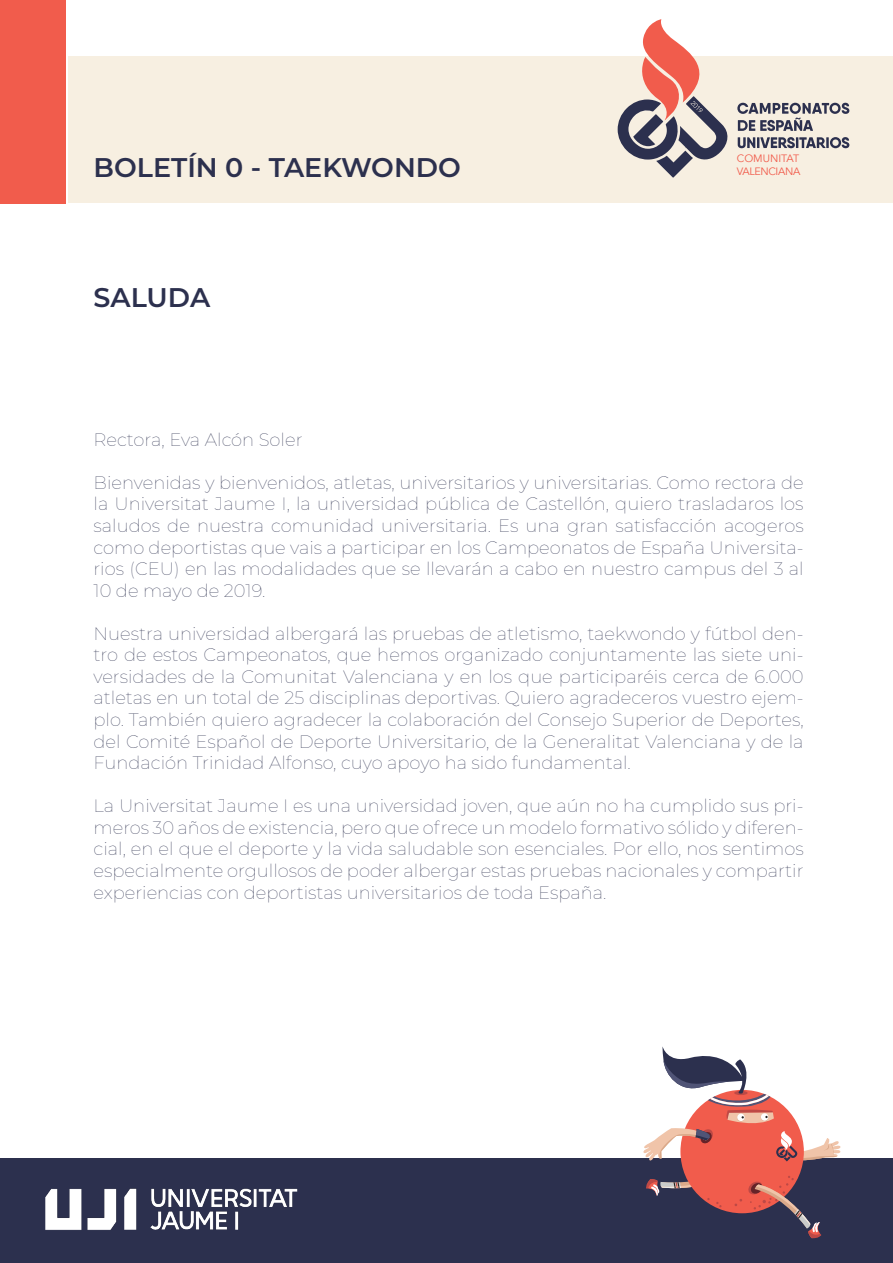
<style>
.page{position:relative;width:893px;height:1263px;background:#fff}
.page>*{position:absolute;margin:0;border:0;box-sizing:border-box;transform-origin:0 0}
.Títulos{font:600 27px "Montserrat";color:#2c304e}
.t1{font:100 18px/21.6px "Montserrat";color:#2c304e;text-align:justify}
.t2{font:10.65px "Avenir";letter-spacing:-.03em;color:#f15c4c}
.t3{font:10.65px "Avenir";color:#f15c4c}
</style>
<div class="page">
<div style="left:0;top:0;width:66px;height:203px;background:#f15c4c"></div>
<div style="left:68px;top:56px;width:825px;height:147px;background:#f7efe1"></div>
<div style="left:0;top:1158px;width:893px;height:105px;background:#2c304e"></div>
<img style="left:45px;top:1188px;width:253px;height:42px">
<svg style="left:738px;top:137px;width:111px;height:11px"></svg>
<svg style="left:737px;top:103px;width:112px;height:28px"></svg>
<svg style="left:618px;top:19px;width:110px;height:159px"></svg>
<svg style="left:643px;top:1046px;width:198px;height:193px"></svg>
<h1 class="Títulos" style="left:94px;top:148px;width:369px">BOLETÍN 0 - TAEKWONDO</h1>
<p class="Títulos" style="left:94px;top:278px;width:118px">SALUDA</p>
<p class="t3" style="left:737px;top:152px;width:64px">COMUNITAT</p>
<p class="t2" style="left:737px;top:165px;width:65px">VALENCIANA</p>
<p class="t1" style="left:94px;top:428px;width:211px">Rectora, Eva Alcón Soler</p>
<p class="t1" style="left:94px;top:471px;width:712px">Bienvenidas y bienvenidos, atletas, universitarios y universitarias. Como rectora de la Universitat Jaume I, la universidad pública de Castellón, quiero trasladaros los saludos de nuestra comunidad universitaria. Es una gran satisfacción acogeros como deportistas que vais a participar en los Campeonatos de España Universita&shy;rios (CEU) en las modalidades que se llevarán a cabo en nuestro campus del 3 al 10 de mayo de 2019.</p>
<p class="t1" style="left:94px;top:622px;width:712px">Nuestra universidad albergará las pruebas de atletismo, taekwondo y fútbol den&shy;tro de estos Campeonatos, que hemos organizado conjuntamente las siete uni&shy;versidades de la Comunitat Valenciana y en los que participaréis cerca de 6.000 atletas en un total de 25 disciplinas deportivas. Quiero agradeceros vuestro ejem&shy;plo. También quiero agradecer la colaboración del Consejo Superior de Deportes, del Comité Español de Deporte Universitario, de la Generalitat Valenciana y de la Fundación Trinidad Alfonso, cuyo apoyo ha sido fundamental.</p>
<p class="t1" style="left:94px;top:794px;width:712px">La Universitat Jaume I es una universidad joven, que aún no ha cumplido sus pri&shy;meros 30 años de existencia, pero que ofrece un modelo formativo sólido y diferen&shy;cial, en el que el deporte y la vida saludable son esenciales. Por ello, nos sentimos especialmente orgullosos de poder albergar estas pruebas nacionales y compartir experiencias con deportistas universitarios de toda España.</p>
</div>
